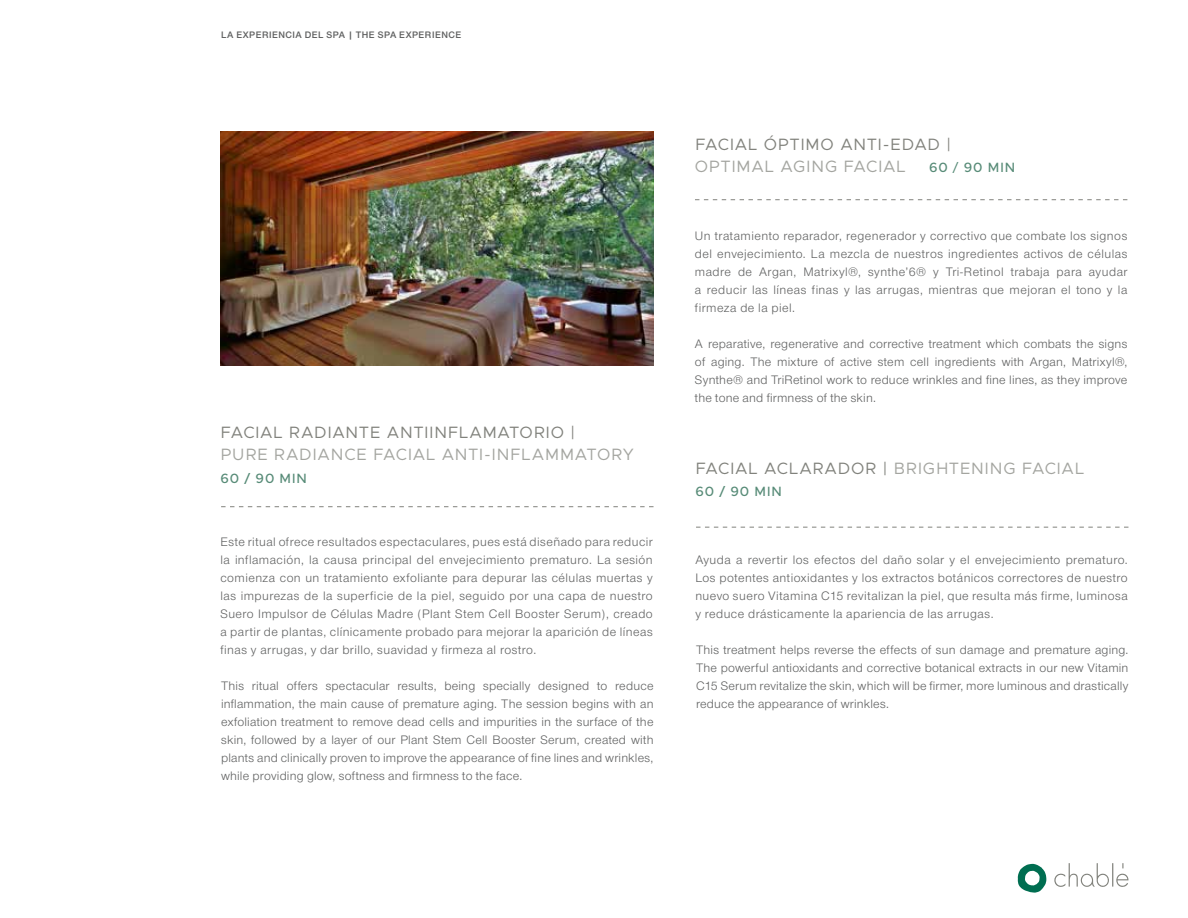
<style>
.page{position:relative;width:1188px;height:918px;background:#fff}
.page>*{position:absolute;margin:0;border:0;box-sizing:border-box;transform-origin:0 0}
.t1{font:16.5px "Metropolis";letter-spacing:.055em;color:#a4a5a0}
.t2{font:16.5px "Metropolis";letter-spacing:.045em;color:#81827c}
.t3{font:500 13.5px "Metropolis";letter-spacing:.07em;color:#578b77}
.t4{font:12.75px/18px "Nimbus San Nov T";letter-spacing:.03em;color:#5f6060;text-align:justify}
.t5{font:9.75px "Nimbus San Nov T Sem Bol";letter-spacing:.05em;color:#5f6060}
.s1{font-weight:400}
.s2{color:#81827c}
</style>
<div class="page">
<svg style="left:1018px;top:864px;width:28px;height:29px"></svg>
<svg style="left:1054px;top:863px;width:75px;height:24px"></svg>
<svg style="left:695px;top:199px;width:432px;height:1px"></svg>
<svg style="left:221px;top:506px;width:433px;height:1px"></svg>
<svg style="left:696px;top:527px;width:432px;height:1px"></svg>
<img style="left:220px;top:132px;width:434px;height:234px">
<p class="t5" style="left:221px;top:29px;width:242px">LA EXPERIENCIA DEL SPA | THE SPA EXPERIENCE</p>
<p class="t2" style="left:221px;top:422px;width:356px">FACIAL RADIANTE ANTIINFLAMATORIO |</p>
<p class="t1" style="left:221px;top:444px;width:414px">PURE RADIANCE FACIAL ANTI-INFLAMMATORY</p>
<p class="t3" style="left:221px;top:469px;width:88px">60 / 90 MIN</p>
<p class="t4" style="left:220px;top:532px;width:434px">Este ritual ofrece resultados espectaculares, pues está diseñado para reducir la inflamación, la causa principal del envejecimiento prematuro. La sesión comienza con un tratamiento exfoliante para depurar las células muertas y las impurezas de la superficie de la piel, seguido por una capa de nuestro Suero Impulsor de Células Madre (Plant Stem Cell Booster Serum), creado a partir de plantas, clínicamente probado para mejorar la aparición de líneas finas y arrugas, y dar brillo, suavidad y firmeza al rostro.</p>
<p class="t4" style="left:221px;top:676px;width:434px">This ritual offers spectacular results, being specially designed to reduce inflammation, the main cause of premature aging. The session begins with an exfoliation treatment to remove dead cells and impurities in the surface of the skin, followed by a layer of our Plant Stem Cell Booster Serum, created with plants and clinically proven to improve the appearance of fine lines and wrinkles, while providing glow, softness and firmness to the face.</p>
<p class="t2" style="left:695px;top:134px;width:257px">FACIAL ÓPTIMO ANTI-EDAD |</p>
<p class="t1" style="left:695px;top:156px;width:212px">OPTIMAL AGING FACIAL</p>
<p class="t3" style="left:929px;top:159px;width:88px">60 <span class="s1">/</span> 90 MIN</p>
<p class="t4" style="left:695px;top:226px;width:434px">Un tratamiento reparador, regenerador y correctivo que combate los signos del envejecimiento. La mezcla de nuestros ingredientes activos de células madre de Argan, Matrixyl®, synthe’6® y Tri-Retinol trabaja para ayudar a reducir las líneas finas y las arrugas, mientras que mejoran el tono y la firmeza de la piel.</p>
<p class="t4" style="left:695px;top:334px;width:434px">A reparative, regenerative and corrective treatment which combats the signs of aging. The mixture of active stem cell ingredients with Argan, Matrixyl®, Synthe® and TriRetinol work to reduce wrinkles and fine lines, as they improve the tone and firmness of the skin.</p>
<p class="t1" style="left:696px;top:458px;width:390px"><span class="s2">FACIAL ACLARADOR |</span> BRIGHTENING FACIAL</p>
<p class="t3" style="left:696px;top:483px;width:88px">60 / 90 MIN</p>
<p class="t4" style="left:695px;top:550px;width:434px">Ayuda a revertir los efectos del daño solar y el envejecimiento prematuro.<br>Los potentes antioxidantes y los extractos botánicos correctores de nuestro nuevo suero Vitamina C15 revitalizan la piel, que resulta más firme, luminosa y reduce drásticamente la apariencia de las arrugas.</p>
<p class="t4" style="left:696px;top:640px;width:434px">This treatment helps reverse the effects of sun damage and premature aging.<br>The powerful antioxidants and corrective botanical extracts in our new Vitamin C15 Serum revitalize the skin, which will be firmer, more luminous and drastically reduce the appearance of wrinkles.</p>
</div>
